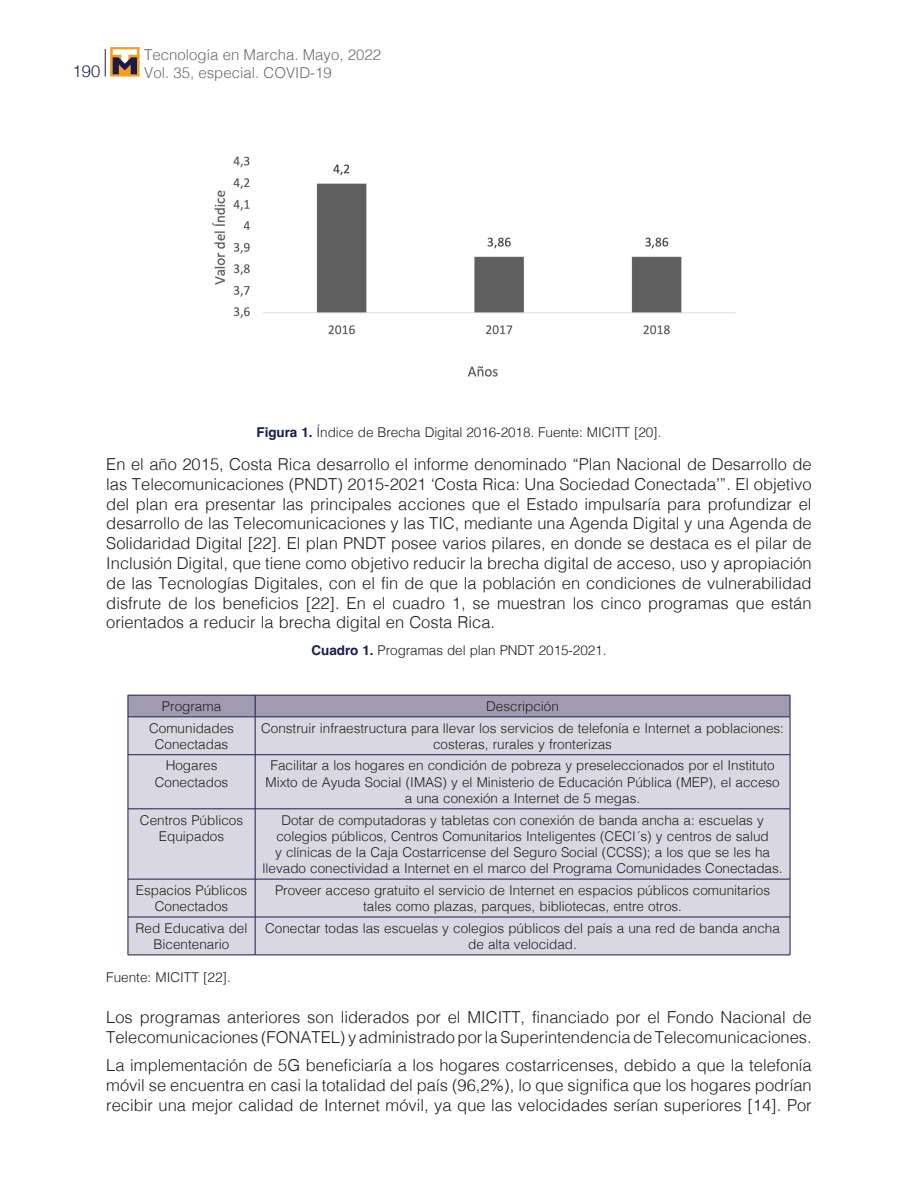
<style>
.page{position:relative;width:918px;height:1188px;background:#fff}
.page>*{position:absolute;margin:0;border:0;box-sizing:border-box;transform-origin:0 0}
.t1{font:300 16.5px/19.8px "Helvetica";color:#231f20;text-align:justify}
.t2{font:300 16.5px "Helvetica Neue";color:#1a1c4c}
.t3{font:300 15px "Helvetica";color:#6c6d70}
.t4{font:300 13.5px/16.2px "Helvetica";color:#231f20;text-align:center}
.s1{font-weight:700;color:#1a1c4c}
</style>
<div class="page">
<svg style="left:105px;top:49px;width:1px;height:28px"></svg>
<svg style="left:110px;top:47px;width:30px;height:30px"></svg>
<svg style="left:113px;top:49px;width:24px;height:25px"></svg>
<img style="left:212px;top:156px;width:524px;height:221px">
<div style="left:129px;top:718px;width:661px;height:237px;background:#d9d7e1"></div>
<svg style="left:128px;top:695px;width:663px;height:22px;background:#9893aa"></svg>
<hr style="left:128px;top:717px;width:127px;height:1px;background:#1a1c4c">
<hr style="left:128px;top:717px;width:1px;height:38px;background:#1a1c4c">
<hr style="left:255px;top:717px;width:535px;height:1px;background:#1a1c4c">
<hr style="left:255px;top:717px;width:1px;height:38px;background:#1a1c4c">
<hr style="left:790px;top:717px;width:1px;height:38px;background:#1a1c4c">
<hr style="left:128px;top:754px;width:127px;height:1px;background:#1a1c4c">
<hr style="left:128px;top:755px;width:1px;height:54px;background:#1a1c4c">
<hr style="left:255px;top:754px;width:535px;height:1px;background:#1a1c4c">
<hr style="left:255px;top:755px;width:1px;height:54px;background:#1a1c4c">
<hr style="left:790px;top:755px;width:1px;height:54px;background:#1a1c4c">
<hr style="left:128px;top:809px;width:127px;height:1px;background:#1a1c4c">
<hr style="left:128px;top:809px;width:1px;height:70px;background:#1a1c4c">
<hr style="left:255px;top:809px;width:535px;height:1px;background:#1a1c4c">
<hr style="left:255px;top:809px;width:1px;height:70px;background:#1a1c4c">
<hr style="left:790px;top:809px;width:1px;height:70px;background:#1a1c4c">
<hr style="left:128px;top:879px;width:127px;height:1px;background:#1a1c4c">
<hr style="left:128px;top:879px;width:1px;height:38px;background:#1a1c4c">
<hr style="left:255px;top:879px;width:535px;height:1px;background:#1a1c4c">
<hr style="left:255px;top:879px;width:1px;height:38px;background:#1a1c4c">
<hr style="left:790px;top:879px;width:1px;height:38px;background:#1a1c4c">
<hr style="left:128px;top:917px;width:127px;height:1px;background:#1a1c4c">
<hr style="left:128px;top:917px;width:1px;height:38px;background:#1a1c4c">
<hr style="left:255px;top:917px;width:535px;height:1px;background:#1a1c4c">
<hr style="left:255px;top:917px;width:1px;height:38px;background:#1a1c4c">
<hr style="left:790px;top:917px;width:1px;height:38px;background:#1a1c4c">
<hr style="left:128px;top:955px;width:127px;height:1px;background:#1a1c4c">
<hr style="left:255px;top:955px;width:535px;height:1px;background:#1a1c4c">
<p class="t3" style="left:144px;top:42px;width:238px">Tecnología en Marcha. Mayo, 2022</p>
<p class="t2" style="left:73px;top:57px;width:29px">190</p>
<p class="t3" style="left:144px;top:60px;width:189px">Vol. 35, especial. COVID-19</p>
<p class="t4" style="left:257px;top:424px;width:406px"><span class="s1">Figura 1.</span> Índice de Brecha Digital 2016-2018. Fuente: MICITT [20].</p>
<p class="t1" style="left:106px;top:453px;width:707px">En el año 2015, Costa Rica desarrollo el informe denominado “Plan Nacional de Desarrollo de las Telecomunicaciones (PNDT) 2015-2021 ‘Costa Rica: Una Sociedad Conectada’”. El objetivo del plan era presentar las principales acciones que el Estado impulsaría para profundizar el desarrollo de las Telecomunicaciones y las TIC, mediante una Agenda Digital y una Agenda de Solidaridad Digital [22]. El plan PNDT posee varios pilares, en donde se destaca es el pilar de Inclusión Digital, que tiene como objetivo reducir la brecha digital de acceso, uso y apropiación de las Tecnologías Digitales, con el fin de que la población en condiciones de vulnerabilidad disfrute de los beneficios [22]. En el cuadro 1, se muestran los cinco programas que están orientados a reducir la brecha digital en Costa Rica.</p>
<p class="t4" style="left:312px;top:641px;width:296px"><span class="s1">Cuadro 1.</span> Programas del plan PNDT 2015-2021.</p>
<p class="t4" style="left:162px;top:697px;width:61px">Programa</p>
<p class="t4" style="left:486px;top:697px;width:74px">Descripción</p>
<p class="t4" style="left:149px;top:719px;width:86px">Comunidades<br>Conectadas</p>
<p class="t4" style="left:261px;top:719px;width:524px">Construir infraestructura para llevar los servicios de telefonía e Internet a poblaciones: costeras, rurales y fronterizas</p>
<p class="t4" style="left:155px;top:757px;width:75px">Hogares<br>Conectados</p>
<p class="t4" style="left:265px;top:757px;width:516px">Facilitar a los hogares en condición de pobreza y preseleccionados por el Instituto<br>Mixto de Ayuda Social (IMAS) y el Ministerio de Educación Pública (MEP), el acceso a una conexión a Internet de 5 megas.</p>
<p class="t4" style="left:140px;top:811px;width:105px">Centros Públicos<br>Equipados</p>
<p class="t4" style="left:263px;top:811px;width:521px">Dotar de computadoras y tabletas con conexión de banda ancha a: escuelas y colegios públicos, Centros Comunitarios Inteligentes (CECI´s) y centros de salud<br>y clínicas de la Caja Costarricense del Seguro Social (CCSS); a los que se les ha llevado conectividad a Internet en el marco del Programa Comunidades Conectadas.</p>
<p class="t4" style="left:136px;top:881px;width:113px">Espacios Públicos<br>Conectados</p>
<p class="t4" style="left:275px;top:881px;width:497px">Proveer acceso gratuito el servicio de Internet en espacios públicos comunitarios tales como plazas, parques, bibliotecas, entre otros.</p>
<p class="t4" style="left:136px;top:919px;width:113px">Red Educativa del<br>Bicentenario</p>
<p class="t4" style="left:265px;top:919px;width:516px">Conectar todas las escuelas y colegios públicos del país a una red de banda ancha de alta velocidad.</p>
<p class="t4" style="left:106px;top:968px;width:126px">Fuente: MICITT [22].</p>
<p class="t1" style="left:106px;top:1006px;width:707px">Los programas anteriores son liderados por el MICITT, financiado por el Fondo Nacional de<br>Telecomunicaciones (FONATEL) y administrado por la Superintendencia de Telecomunicaciones.</p>
<p class="t1" style="left:106px;top:1055px;width:707px">La implementación de 5G beneficiaría a los hogares costarricenses, debido a que la telefonía móvil se encuentra en casi la totalidad del país (96,2%), lo que significa que los hogares podrían recibir una mejor calidad de Internet móvil, ya que las velocidades serían superiores [14]. Por</p>
</div>
